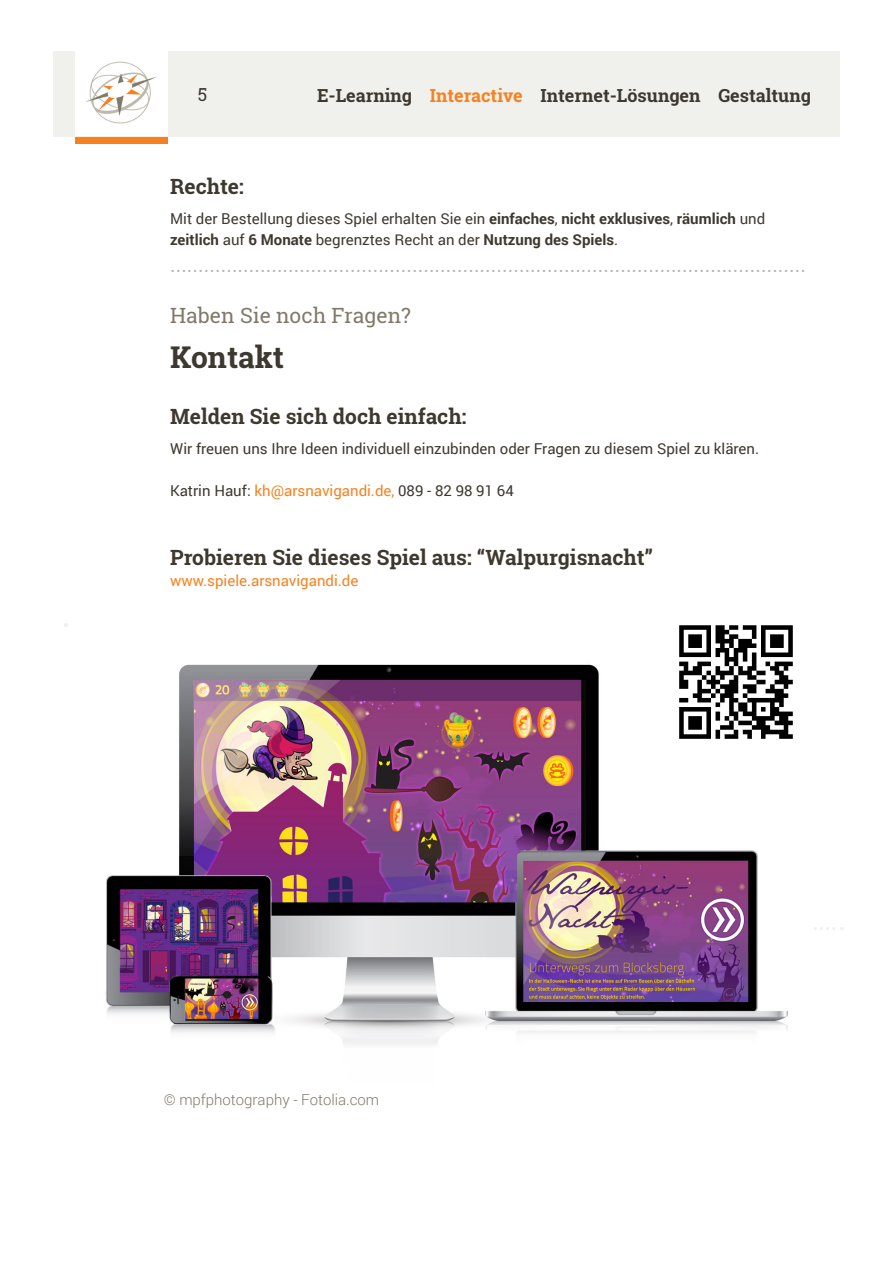
<style>
.page{position:relative;width:893px;height:1263px;background:#fff}
.page>*{position:absolute;margin:0;border:0;box-sizing:border-box;transform-origin:0 0}
.t1{font:700 30px "Roboto Slab";color:#3e3930}
.fliesstext{font:21px "Roboto";color:#bcb8ad}
.fliesstext-2{font:700 21px "Roboto Slab";color:#3e3930}
.t2{font:21px "Roboto Slab";color:#817a6b}
.t3{font:700 18px "Roboto Slab";color:#3e3930}
.t4{font:18px "Roboto Slab";color:#3e3930}
.fliesstext-3{font:15px/21px "Roboto";color:#3e3930}
.maginal{font:300 15px "Roboto";color:#817a6b}
.fliesstext-4{font:15px "Roboto";color:#f58220}
.s1{color:#f58220}
.s2{font-weight:700}
</style>
<div class="page">
<div style="left:53px;top:52px;width:787px;height:85px;background:#f0f0ed"></div>
<img style="left:75px;top:52px;width:93px;height:91px">
<svg style="left:64px;top:623px;width:4px;height:4px"></svg>
<svg style="left:814px;top:927px;width:28px;height:3px"></svg>
<img style="left:105px;top:664px;width:683px;height:380px">
<img style="left:661px;top:625px;width:132px;height:132px">
<p class="t4" style="left:198px;top:82px;width:11px">5</p>
<p class="t3" style="left:317px;top:83px;width:495px">E-Learning <span class="s1">Interactive</span> Internet-Lösungen Gestaltung</p>
<p class="fliesstext-2" style="left:170px;top:172px;width:75px">Rechte:</p>
<p class="fliesstext-3" style="left:170px;top:208px;width:597px">Mit der Bestellung dieses Spiel erhalten Sie ein <span class="s2">einfaches</span>, <span class="s2">nicht exklusives</span>, <span class="s2">räumlich</span> und <span class="s2">zeitlich</span> auf <span class="s2">6 Monate</span> begrenztes Recht an der <span class="s2">Nutzung des Spiels</span>.</p>
<p class="fliesstext" style="left:170px;top:250px;width:637px">.................................................................................................................</p>
<p class="t2" style="left:170px;top:301px;width:242px">Haben Sie noch Fragen?</p>
<p class="t1" style="left:170px;top:336px;width:116px">Kontakt</p>
<p class="fliesstext-2" style="left:170px;top:402px;width:298px">Melden Sie sich doch einfach:</p>
<p class="fliesstext-3" style="left:170px;top:437px;width:590px">Wir freuen uns Ihre Ideen individuell einzubinden oder Fragen zu diesem Spiel zu klären.</p>
<p class="fliesstext-3" style="left:170px;top:479px;width:345px">Katrin Hauf: <span class="s1">kh@arsnavigandi.de,</span> 089 - 82 98 91 64</p>
<p class="fliesstext-2" style="left:170px;top:542px;width:485px">Probieren Sie dieses Spiel aus: “Walpurgisnacht”</p>
<p class="fliesstext-4" style="left:170px;top:570px;width:190px">www.spiele.arsnavigandi.de</p>
<p class="maginal" style="left:164px;top:1089px;width:217px">© mpfphotography - Fotolia.com</p>
</div>
